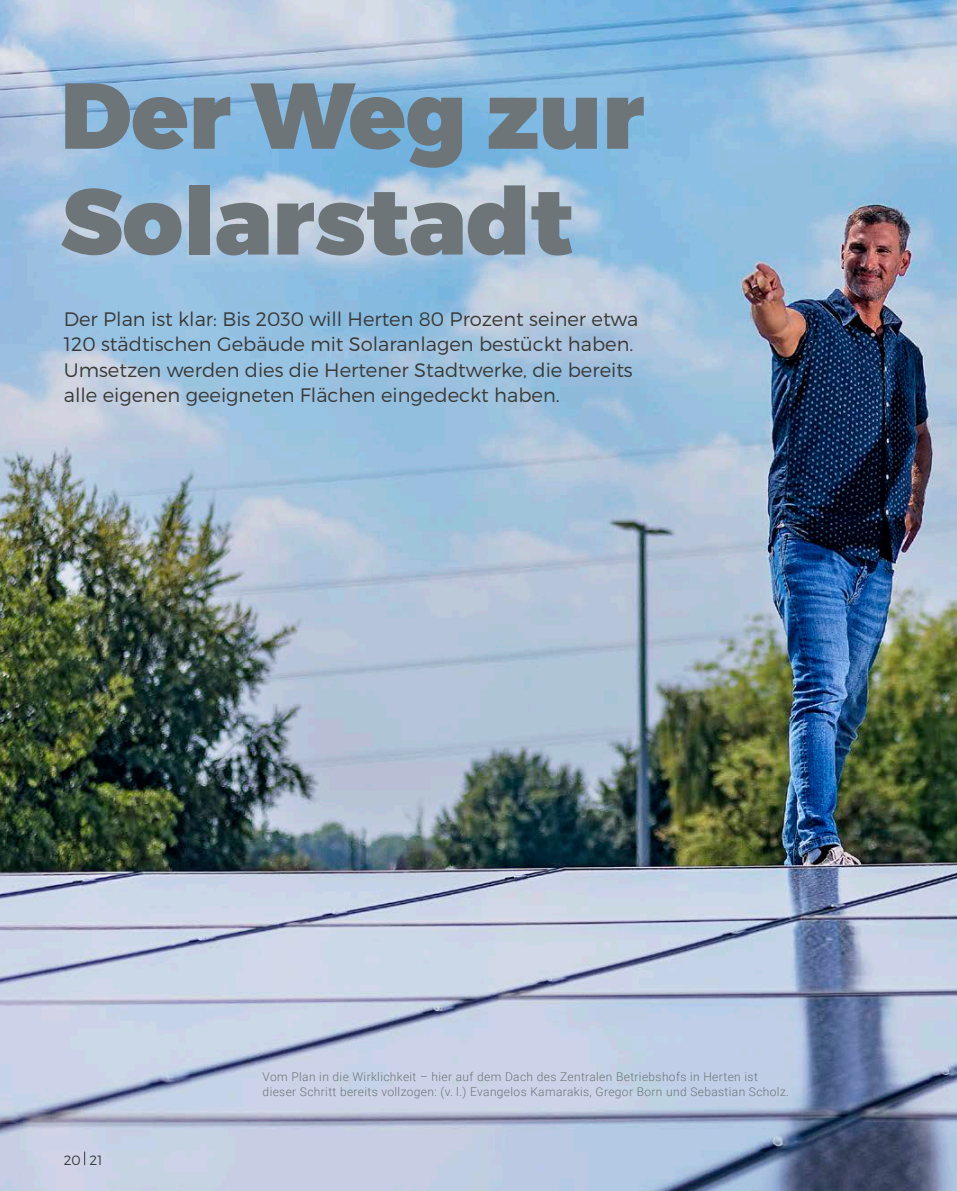
<style>
.page{position:relative;width:957px;height:1191px;background:#fff}
.page>*{position:absolute;margin:0;border:0;box-sizing:border-box;transform-origin:0 0}
.t1{font:900 93.15px/105.8px "Montserrat";color:#6d7579}
.t2{font:300 19.5px/25.5px "Montserrat";color:#393938}
.t3{font:300 13.5px "Montserrat";color:#363e41}
.t4{font:300 12px/15px "Roboto";letter-spacing:.03em;color:#6d7579}
</style>
<div class="page">
<img style="left:0;top:0;width:957px;height:1191px">
<svg style="left:84px;top:1151px;width:1px;height:14px"></svg>
<h1 class="t1" style="left:61px;top:66px;width:585px">Der Weg zur<br>Solarstadt</h1>
<p class="t2" style="left:64px;top:306px;width:576px">Der Plan ist klar: Bis 2030 will Herten 80 Prozent seiner etwa 120 städtischen Gebäude mit Solaranlagen bestückt haben.<br>Umsetzen werden dies die Hertener Stadtwerke, die bereits alle eigenen geeigneten Flächen eingedeckt haben.</p>
<p class="t3" style="left:64px;top:1152px;width:40px">20 21</p>
<p class="t4" style="left:263px;top:1068px;width:528px">Vom Plan in die Wirklichkeit – hier auf dem Dach des Zentralen Betriebshofs in Herten ist dieser Schritt bereits vollzogen: (v. l.) Evangelos Kamarakis, Gregor Born und Sebastian Scholz.</p>
</div>
